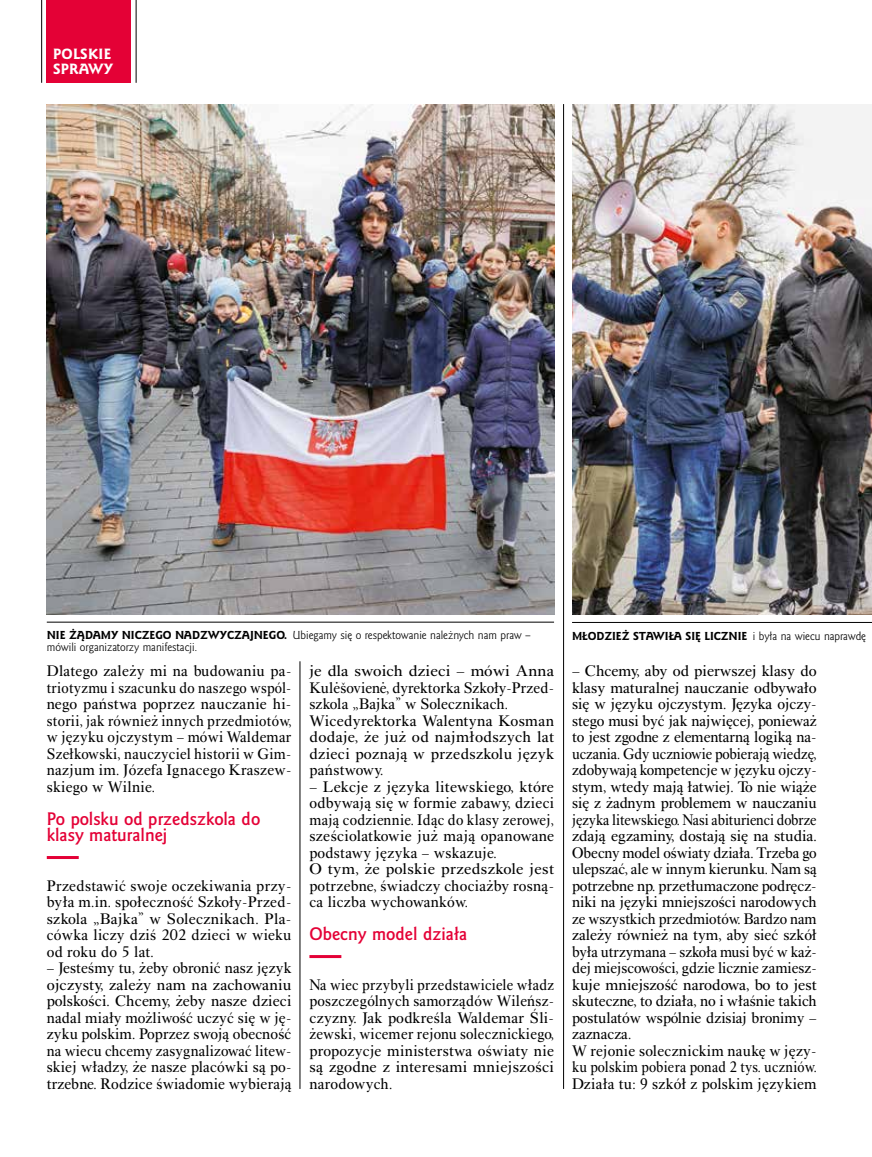
<style>
.page{position:relative;width:872px;height:1157px;background:#fff}
.page>*{position:absolute;margin:0;border:0;box-sizing:border-box;transform-origin:0 0}
.t1{font:700 16.5px/16.5px "Goldy EFN";color:#e40136}
.t2{font:15.75px/16.5px "Alpha Book TTEFN";color:#000;text-align:justify}
.t3{font:15.75px/16.5px "Alpha Book TTEFN";letter-spacing:.02em;color:#000}
.t4{font:15.75px/16.5px "Alpha Book TTEFN";color:#000;text-align:justify;scale:.95 1}
.t5{font:15.75px/16.5px "Alpha Book TTEFN";color:#000;scale:1.1 1}
.t6{font:13.5px/15px "Goldy EFN Heavy";letter-spacing:.02em;color:#fff}
.t7{font:10.5px/12px "Goldy EFN";color:#000}
.t8{font:10.5px "Goldy EFN Heavy";color:#000}
.s1{font-family:"Goldy EFN Heavy"}
.s2{font-family:"Goldy EFN"}
</style>
<div class="page">
<hr style="left:563px;top:104px;width:1px;height:985px;background:#000">
<hr style="left:300px;top:661px;width:1px;height:428px;background:#000">
<hr style="left:572px;top:622px;width:300px;height:1px;background:#000">
<hr style="left:47px;top:856px;width:32px;height:3px;background:#e40136">
<hr style="left:309px;top:955px;width:32px;height:3px;background:#e40136">
<img style="left:572px;top:104px;width:300px;height:510px">
<div style="left:47px;top:0;width:84px;height:83px;background:#e40136"></div>
<hr style="left:136px;top:0;width:1px;height:83px;background:#000">
<hr style="left:41px;top:0;width:1px;height:83px;background:#000">
<img style="left:47px;top:104px;width:507px;height:510px">
<hr style="left:47px;top:622px;width:507px;height:1px;background:#000">
<p class="t6" style="left:53px;top:47px;width:61px">POLSKIE<br>SPRAWY</p>
<p class="t7" style="left:47px;top:630px;width:485px"><span class="s1">NIE ŻĄDAMY NICZEGO NADZWYCZAJNEGO.</span> Ubiegamy się o respektowanie należnych nam praw – mówili organizatorzy manifestacji.</p>
<p class="t2" style="left:47px;top:662px;width:246px">Dlatego zależy mi na budowaniu pa&shy;triotyzmu i szacunku do naszego wspól&shy;nego państwa poprzez nauczanie hi&shy;storii, jak również innych przedmiotów, w języku ojczystym – mówi Waldemar Szełkowski, nauczyciel historii w Gim&shy;nazjum im. Józefa Ignacego Kraszew&shy;skiego w Wilnie.</p>
<p class="t1" style="left:47px;top:810px;width:215px">Po polsku od przedszkola do klasy maturalnej</p>
<p class="t2" style="left:47px;top:877px;width:246px">Przedstawić swoje oczekiwania przy&shy;była m.in. społeczność Szkoły-Przed&shy;szkola „Bajka” w Solecznikach. Pla&shy;cówka liczy dziś 202 dzieci w wieku od roku do 5 lat.</p>
<p class="t2" style="left:47px;top:959px;width:246px">– Jesteśmy tu, żeby obronić nasz język ojczysty, zależy nam na zachowaniu polskości. Chcemy, żeby nasze dzieci nadal miały możliwość uczyć się w ję&shy;zyku polskim. Poprzez swoją obecność na wiecu chcemy zasygnalizować litew&shy;skiej władzy, że nasze placówki są po&shy;trzebne. Rodzice świadomie wybierają</p>
<p class="t5" style="left:309px;top:662px;width:224px">je dla swoich dzieci – mówi Anna<br>Kulėšovienė, dyrektorka Szkoły-Przed&shy;szkola „Bajka” w Solecznikach.<br>Wicedyrektorka Walentyna Kosman dodaje, że już od najmłodszych lat dzieci poznają w przedszkolu język państwowy.</p>
<p class="t3" style="left:309px;top:778px;width:246px">– Lekcje z języka litewskiego, które odbywają się w formie zabawy, dzieci mają codziennie. Idąc do klasy zerowej, sześciolatkowie już mają opanowane podstawy języka – wskazuje.<br>O tym, że polskie przedszkole jest potrzebne, świadczy chociażby rosną&shy;ca liczba wychowanków.</p>
<p class="t1" style="left:309px;top:925px;width:159px">Obecny model działa</p>
<p class="t4" style="left:309px;top:976px;width:259px">Na wiec przybyli przedstawiciele władz poszczególnych samorządów Wileńsz&shy;czyzny. Jak podkreśla Waldemar Śli&shy;żewski, wicemer rejonu solecznickiego, propozycje ministerstwa oświaty nie są zgodne z interesami mniejszości narodowych.</p>
<p class="t8" style="left:572px;top:629px;width:295px">MŁODZIEŻ STAWIŁA SIĘ LICZNIE <span class="s2">i była na wiecu naprawdę</span></p>
<p class="t2" style="left:572px;top:662px;width:246px;text-align:left">– Chcemy, aby od pierwszej klasy do klasy maturalnej nauczanie odbywało się w języku ojczystym. Języka ojczy&shy;stego musi być jak najwięcej, ponieważ to jest zgodne z elementarną logiką na&shy;uczania. Gdy uczniowie pobierają wiedzę, zdobywają kompetencje w języku ojczy&shy;stym, wtedy mają łatwiej. To nie wiąże się z żadnym problemem w nauczaniu języka litewskiego. Nasi abiturienci dobrze zdają egzaminy, dostają się na studia.<br>Obecny model oświaty działa. Trzeba go ulepszać, ale w innym kierunku. Nam są potrzebne np. przetłumaczone podręcz&shy;niki na języki mniejszości narodowych ze wszystkich przedmiotów. Bardzo nam zależy również na tym, aby sieć szkół była utrzymana – szkoła musi być w każ&shy;dej miejscowości, gdzie licznie zamiesz&shy;kuje mniejszość narodowa, bo to jest skuteczne, to działa, no i właśnie takich postulatów wspólnie dzisiaj bronimy – zaznacza.<br>W rejonie solecznickim naukę w języ&shy;ku polskim pobiera ponad 2 tys. uczniów.<br>Działa tu: 9 szkół z polskim językiem</p>
</div>
